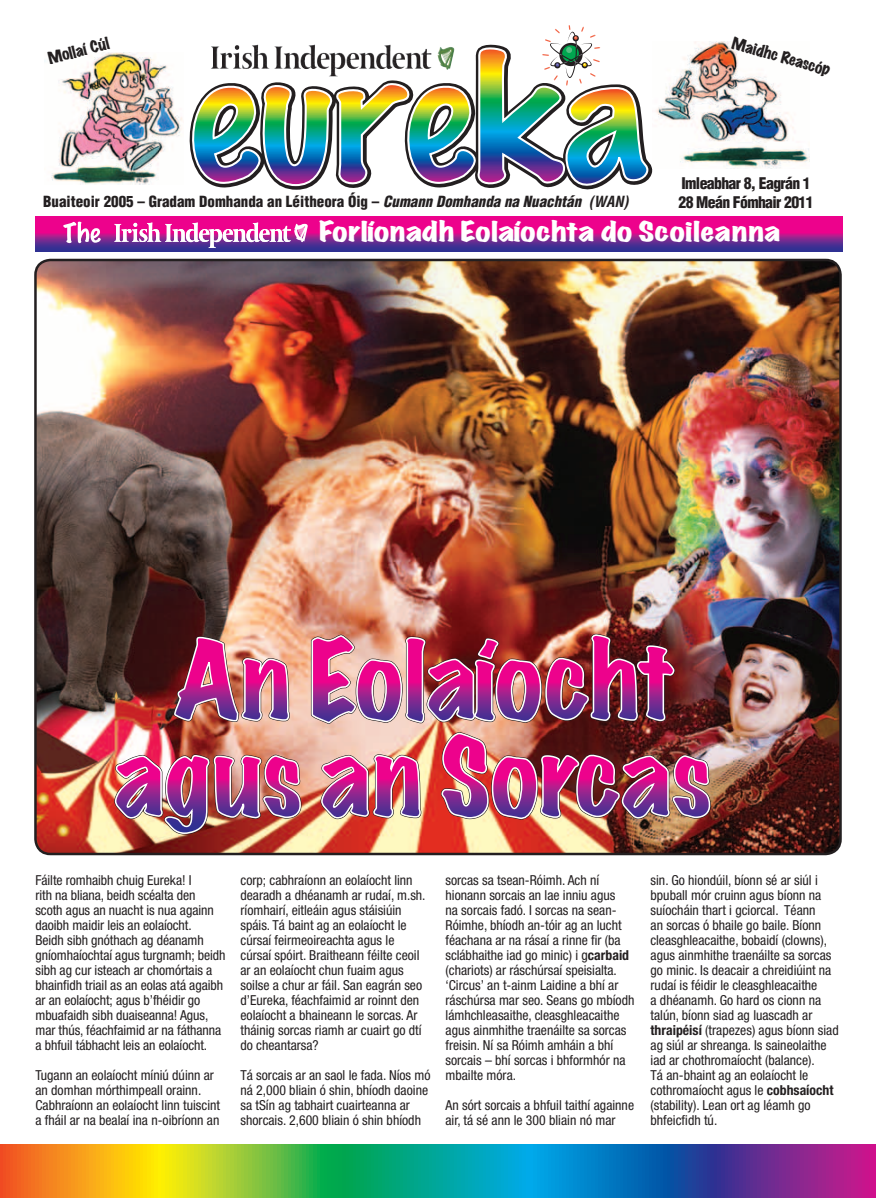
<style>
.page{position:relative;width:876px;height:1198px;background:#fff}
.page>*{position:absolute;margin:0;border:0;box-sizing:border-box;transform-origin:0 0}
.t1{font:expanded 24.88px "Marker Felt";letter-spacing:.015em;color:#fff;scale:1.25 1}
.t2{font:900 condensed 15.75px/18.9px "Helvetica";letter-spacing:-.04em;color:#231f20}
.t3{font:900 condensed 15px "Helvetica";color:#231f20}
.t4{font:15px "Marker Felt Wide";color:#231f20}
.t5{font:condensed 13.75px/15px "Helvetica Neue";color:#231f20}
.s1{font-style:italic}
.s2{font-weight:700;font-style:italic}
.s3{font-weight:700}
</style>
<div class="page">
<svg style="left:1px;top:1144px;width:874px;height:54px;background:#628972"></svg>
<hr style="left:0;top:1144px;width:1px;height:54px;background:#f04a22">
<svg style="left:35px;top:216px;width:807px;height:36px;background:#a8168e"></svg>
<svg style="left:189px;top:25px;width:464px;height:165px"></svg>
<svg style="left:63px;top:221px;width:38px;height:23px"></svg>
<svg style="left:114px;top:222px;width:194px;height:26px"></svg>
<img style="left:44px;top:52px;width:139px;height:133px">
<img style="left:652px;top:41px;width:157px;height:128px">
<img style="left:36px;top:260px;width:804px;height:594px">
<img style="left:174px;top:636px;width:116px;height:86px">
<img style="left:310px;top:633px;width:365px;height:91px">
<img style="left:114px;top:754px;width:187px;height:81px">
<img style="left:320px;top:753px;width:101px;height:66px">
<img style="left:440px;top:731px;width:270px;height:89px">
<p class="t4" style="left:46px;top:51px;width:64px;rotate:-14deg">Mollaí Cúl</p>
<p class="t4" style="left:734px;top:35px;width:103px;rotate:16deg">Maidhc Reascóp</p>
<p class="t3" style="left:43px;top:192px;width:586px">Buaiteoir 2005 – Gradam Domhanda an Léitheora Óig – <span class="s1">Cumann Domhanda na Nuachtán</span> <span class="s2">(WAN)</span></p>
<p class="t2" style="left:678px;top:174px;width:137px">Imleabhar 8, Eagrán 1<br>28 Meán Fómhair 2011</p>
<h1 class="t1" style="left:319px;top:219px;width:370px">Forlíonadh Eolaíochta do Scoileanna</h1>
<p class="t5" style="left:35px;top:873px;width:191px">Fáilte romhaibh chuig Eureka! I<br>rith na bliana, beidh scéalta den scoth agus an nuacht is nua againn daoibh maidir leis an eolaíocht.<br>Beidh sibh gnóthach ag déanamh gníomhaíochtaí agus turgnamh; beidh sibh ag cur isteach ar chomórtais a bhainfidh triail as an eolas atá agaibh ar an eolaíocht; agus b’fhéidir go mbuafaidh sibh duaiseanna! Agus, mar thús, féachfaimid ar na fáthanna a bhfuil tábhacht leis an eolaíocht.</p>
<p class="t5" style="left:35px;top:1068px;width:186px">Tugann an eolaíocht míniú dúinn ar an domhan mórthimpeall orainn.<br>Cabhraíonn an eolaíocht linn tuiscint a fháil ar na bealaí ina n-oibríonn an</p>
<p class="t5" style="left:240px;top:873px;width:186px">corp; cabhraíonn an eolaíocht linn dearadh a dhéanamh ar rudaí, m.sh. ríomhairí, eitleáin agus stáisiúin spáis. Tá baint ag an eolaíocht le cúrsaí feirmeoireachta agus le cúrsaí spóirt. Braitheann féilte ceoil ar an eolaíocht chun fuaim agus soilse a chur ar fáil. San eagrán seo d’Eureka, féachfaimid ar roinnt den eolaíocht a bhaineann le sorcas. Ar tháinig sorcas riamh ar cuairt go dtí do cheantarsa?</p>
<p class="t5" style="left:240px;top:1068px;width:191px">Tá sorcais ar an saol le fada. Níos mó ná 2,000 bliain ó shin, bhíodh daoine sa tSín ag tabhairt cuairteanna ar shorcais. 2,600 bliain ó shin bhíodh</p>
<p class="t5" style="left:445px;top:873px;width:190px">sorcas sa tsean-Róimh. Ach ní hionann sorcais an lae inniu agus<br>na sorcais fadó. I sorcas na sean-Róimhe, bhíodh an-tóir ag an lucht féachana ar na rásaí a rinne fir (ba sclábhaithe iad go minic) i g<span class="s3">carbaid </span>(chariots) ar ráschúrsaí speisialta. ‘Circus’ an t-ainm Laidine a bhí ar ráschúrsa mar seo. Seans go mbíodh lámhchleasaithe, cleasghleacaithe agus ainmhithe traenáilte sa sorcas freisin. Ní sa Róimh amháin a bhí sorcais – bhí sorcas i bhformhór na mbailte móra.</p>
<p class="t5" style="left:445px;top:1098px;width:190px">An sórt sorcais a bhfuil taithí againne air, tá sé ann le 300 bliain nó mar</p>
<p class="t5" style="left:650px;top:873px;width:190px">sin. Go hiondúil, bíonn sé ar siúl i bpuball mór cruinn agus bíonn na suíocháin thart i gciorcal. Téann<br>an sorcas ó bhaile go baile. Bíonn cleasghleacaithe, bobaidí (clowns), agus ainmhithe traenáilte sa sorcas go minic. Is deacair a chreidiúint na rudaí is féidir le cleasghleacaithe<br>a dhéanamh. Go hard os cionn na talún, bíonn siad ag luascadh ar <span class="s3">thraipéisí</span> (trapezes) agus bíonn siad ag siúl ar shreanga. Is saineolaithe iad ar chothromaíocht (balance).<br>Tá an-bhaint ag an eolaíocht le cothromaíocht agus le <span class="s3">cobhsaíocht </span>(stability). Lean ort ag léamh go bhfeicfidh tú.</p>
</div>
